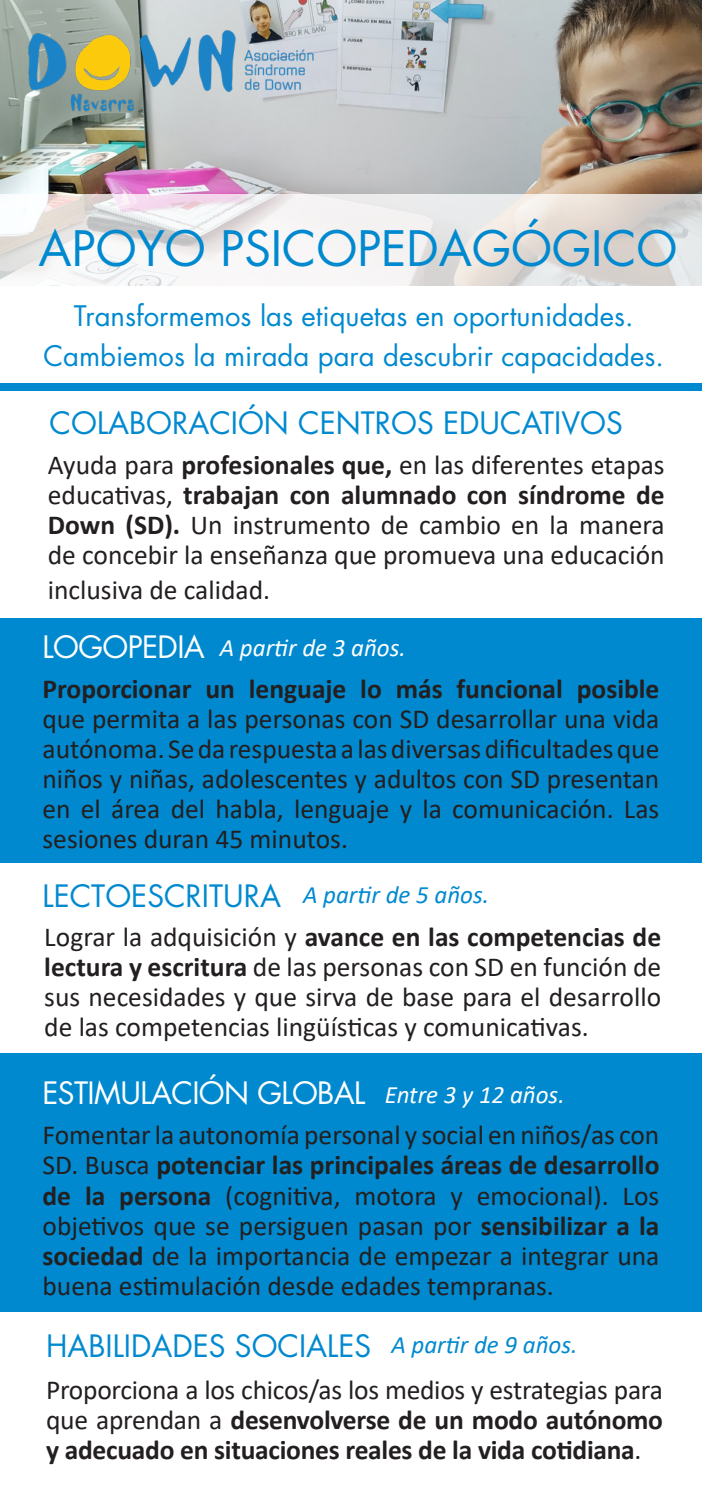
<style>
.page{position:relative;width:702px;height:1489px;background:#fff}
.page>*{position:absolute;margin:0;border:0;box-sizing:border-box;transform-origin:0 0}
.t1{font:47.5px "Futura Std";color:#0089cf}
.t2{font:30px "Futura Std";color:#0089cf}
.t3{font:30px "Futura Std";letter-spacing:-.02em;color:#fff}
.t4{font:27.5px/30px "Calibri";color:#231f20;text-align:justify}
.t5{font:700 27.5px/30px "Calibri";letter-spacing:-.01em;color:#231f20;text-align:justify}
.t6{font:27.5px/40px "Futura Std";color:#0089cf;text-align:center}
.t7{font:italic 25px "Calibri";color:#0089cf}
.t8{font:italic 25px "Calibri";color:#fff}
.s1{font-weight:700}
.s2{color:#fff}
.s3{font-weight:400}
</style>
<div class="page">
<div style="left:0;top:618px;width:702px;height:245px;background:#0089cf"></div>
<div style="left:0;top:383px;width:702px;height:7px;background:#0089cf"></div>
<div style="left:0;top:1053px;width:702px;height:258px;background:#0089cf"></div>
<img style="left:0;top:0;width:702px;height:280px">
<svg style="left:1px;top:194px;width:701px;height:91px"></svg>
<img style="left:0;top:0;width:343px;height:133px">
<p class="t1" style="left:39px;top:218px;width:640px">APOYO PSICOPEDAGÓGICO</p>
<p class="t6" style="left:43px;top:296px;width:622px">Transformemos las etiquetas en oportunidades.<br>Cambiemos la mirada para descubrir capacidades.</p>
<p class="t2" style="left:50px;top:404px;width:574px">COLABORACIÓN CENTROS EDUCATIVOS</p>
<p class="t4" style="left:48px;top:449px;width:618px">Ayuda para <span class="s1">profesionales que,</span> en las diferentes etapas educativas, <span class="s1">trabajan con alumnado con síndrome de Down (SD).</span> Un instrumento de cambio en la manera de concebir la enseñanza que promueva una educación</p>
<p class="t4" style="left:48px;top:574px;width:224px">inclusiva de calidad.</p>
<p class="t3" style="left:42px;top:627px;width:164px">LOGOPEDIA</p>
<p class="t8" style="left:220px;top:630px;width:187px">A partir de 3 años.</p>
<p class="t4" style="left:43px;top:673px;width:618px"><span class="s1">Proporcionar un lenguaje lo más funcional posible </span>que permita a las personas con SD desarrollar una vida autónoma. Se da respuesta a las diversas dificultades que niños y niñas, adolescentes y adultos con SD presentan en el área del habla, lenguaje y la comunicación. Las sesiones duran 45 minutos.</p>
<p class="t2" style="left:42px;top:877px;width:240px">LECTOESCRITURA</p>
<p class="t7" style="left:303px;top:877px;width:222px">A partir de 5 años. <span class="s2">os.</span></p>
<p class="t4" style="left:44px;top:920px;width:618px">Lograr la adquisición y <span class="s1">avance en las competencias de lectura y escritura</span> de las personas con SD en función de sus necesidades y que sirva de base para el desarrollo de las competencias lingüísticas y comunicativas.</p>
<p class="t3" style="left:42px;top:1073px;width:324px">ESTIMULACIÓN GLOBAL</p>
<p class="t8" style="left:384px;top:1077px;width:181px">Entre 3 y 12 años.</p>
<p class="t4" style="left:43px;top:1119px;width:618px">Fomentar la autonomía personal y social en niños/as con SD. Busca <span class="s1">potenciar las principales áreas de desarrollo de la persona</span> (cognitiva, motora y emocional). Los objetivos que se persiguen pasan por <span class="s1">sensibilizar a la sociedad</span> de la importancia de empezar a integrar una buena estimulación desde edades tempranas.</p>
<p class="t2" style="left:46px;top:1326px;width:327px">HABILIDADES SOCIALES</p>
<p class="t7" style="left:391px;top:1327px;width:222px">A partir de 9 años. <span class="s2">os.</span></p>
<p class="t5" style="left:46px;top:1373px;width:618px"><span class="s3">Proporciona a los chicos/as los medios y estrategias para que aprendan a</span> desenvolverse de un modo autónomo y adecuado en situaciones reales de la vida cotidiana<span class="s3">.</span></p>
</div>
